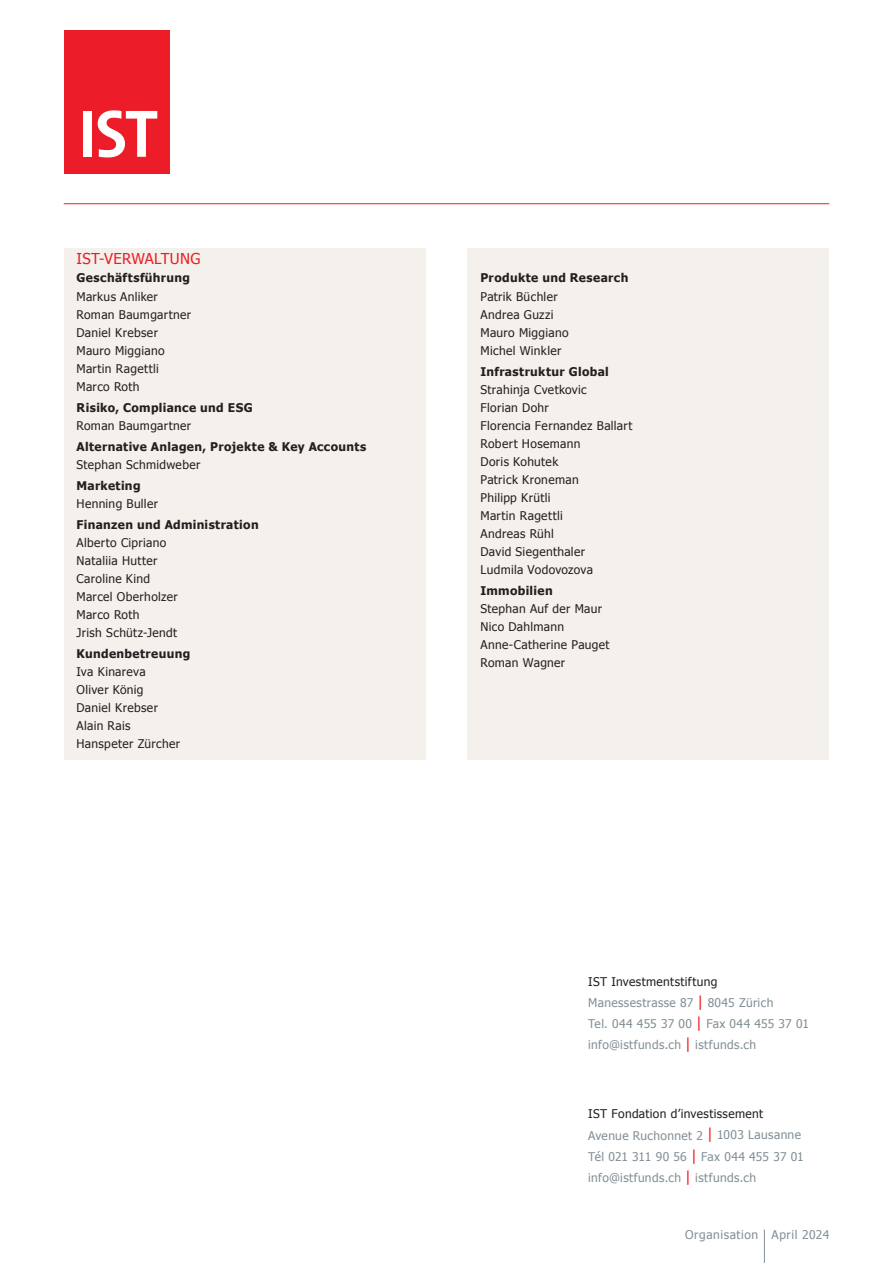
<style>
.page{position:relative;width:893px;height:1263px;background:#fff}
.page>*{position:absolute;margin:0;border:0;box-sizing:border-box;transform-origin:0 0}
.t1{font:15px "Tahoma";letter-spacing:.02em;color:#ee1d23}
.t2{font:12px/18px "Tahoma";letter-spacing:.025em;color:#231f20}
.t3{font:12px/21px "Tahoma";letter-spacing:.03em;color:#828f96}
.t4{font:700 12px "Tahoma";letter-spacing:.03em;color:#231f20}
.s1{color:#231f20}
.s2{font-size:15px;color:#ee1d23}
</style>
<div class="page">
<hr style="left:764px;top:1229px;width:1px;height:34px;background:#828f96">
<hr style="left:64px;top:203px;width:765px;height:1px;background:#ee1d23">
<div style="left:65px;top:31px;width:105px;height:143px;background:#ed1c29"></div>
<div style="left:83px;top:111px;width:9px;height:46px;background:#fff"></div>
<svg style="left:98px;top:110px;width:59px;height:47px"></svg>
<div style="left:64px;top:249px;width:361px;height:511px;background:#f4f1ec"></div>
<div style="left:468px;top:249px;width:361px;height:511px;background:#f4f1ec"></div>
<p class="t1" style="left:77px;top:249px;width:125px">IST-VERWALTUNG</p>
<p class="t4" style="left:77px;top:270px;width:115px">Geschäftsführung</p>
<p class="t2" style="left:77px;top:287px;width:116px">Markus Anliker<br>Roman Baumgartner<br>Daniel Krebser<br>Mauro Miggiano<br>Martin Ragettli<br>Marco Roth</p>
<p class="t4" style="left:77px;top:399px;width:178px">Risiko, Compliance und ESG</p>
<p class="t2" style="left:77px;top:416px;width:116px">Roman Baumgartner</p>
<p class="t4" style="left:77px;top:438px;width:291px">Alternative Anlagen, Projekte &amp; Key Accounts</p>
<p class="t2" style="left:77px;top:455px;width:125px">Stephan Schmidweber</p>
<p class="t4" style="left:77px;top:477px;width:66px">Marketing</p>
<p class="t2" style="left:77px;top:494px;width:83px">Henning Buller</p>
<p class="t4" style="left:77px;top:516px;width:184px">Finanzen und Administration</p>
<p class="t2" style="left:77px;top:533px;width:103px">Alberto Cipriano<br>Nataliia Hutter<br>Caroline Kind<br>Marcel Oberholzer<br>Marco Roth<br>Jrish Schütz-Jendt</p>
<p class="t4" style="left:77px;top:645px;width:115px">Kundenbetreuung</p>
<p class="t2" style="left:77px;top:662px;width:105px">Iva Kinareva<br>Oliver König<br>Daniel Krebser<br>Alain Rais<br>Hanspeter Zürcher</p>
<p class="t4" style="left:480px;top:270px;width:149px">Produkte und Research</p>
<p class="t2" style="left:480px;top:287px;width:90px">Patrik Büchler<br>Andrea Guzzi<br>Mauro Miggiano<br>Michel Winkler</p>
<p class="t4" style="left:480px;top:363px;width:130px">Infrastruktur Global</p>
<p class="t2" style="left:480px;top:380px;width:153px">Strahinja Cvetkovic<br>Florian Dohr<br>Florencia Fernandez Ballart<br>Robert Hosemann<br>Doris Kohutek<br>Patrick Kroneman<br>Philipp Krütli<br>Martin Ragettli<br>Andreas Rühl<br>David Siegenthaler<br>Ludmila Vodovozova</p>
<p class="t4" style="left:480px;top:582px;width:74px">Immobilien</p>
<p class="t2" style="left:480px;top:599px;width:131px">Stephan Auf der Maur<br>Nico Dahlmann<br>Anne-Catherine Pauget<br>Roman Wagner</p>
<p class="t3" style="left:588px;top:970px;width:222px"><span class="s1">IST Investmentstiftung<br></span>Manessestrasse 87 <span class="s2">|</span> 8045 Zürich<br>Tel. 044 455 37 00 <span class="s2">|</span> Fax 044 455 37 01 info@istfunds.ch <span class="s2">|</span> istfunds.ch</p>
<p class="t3" style="left:588px;top:1103px;width:217px"><span class="s1">IST Fondation dʼinvestissement </span>Avenue Ruchonnet 2 <span class="s2">|</span> 1003 Lausanne Tél 021 311 90 56 <span class="s2">|</span> Fax 044 455 37 01 info@istfunds.ch <span class="s2">|</span> istfunds.ch</p>
<p class="t3" style="left:685px;top:1224px;width:146px">Organisation April 2024</p>
</div>
